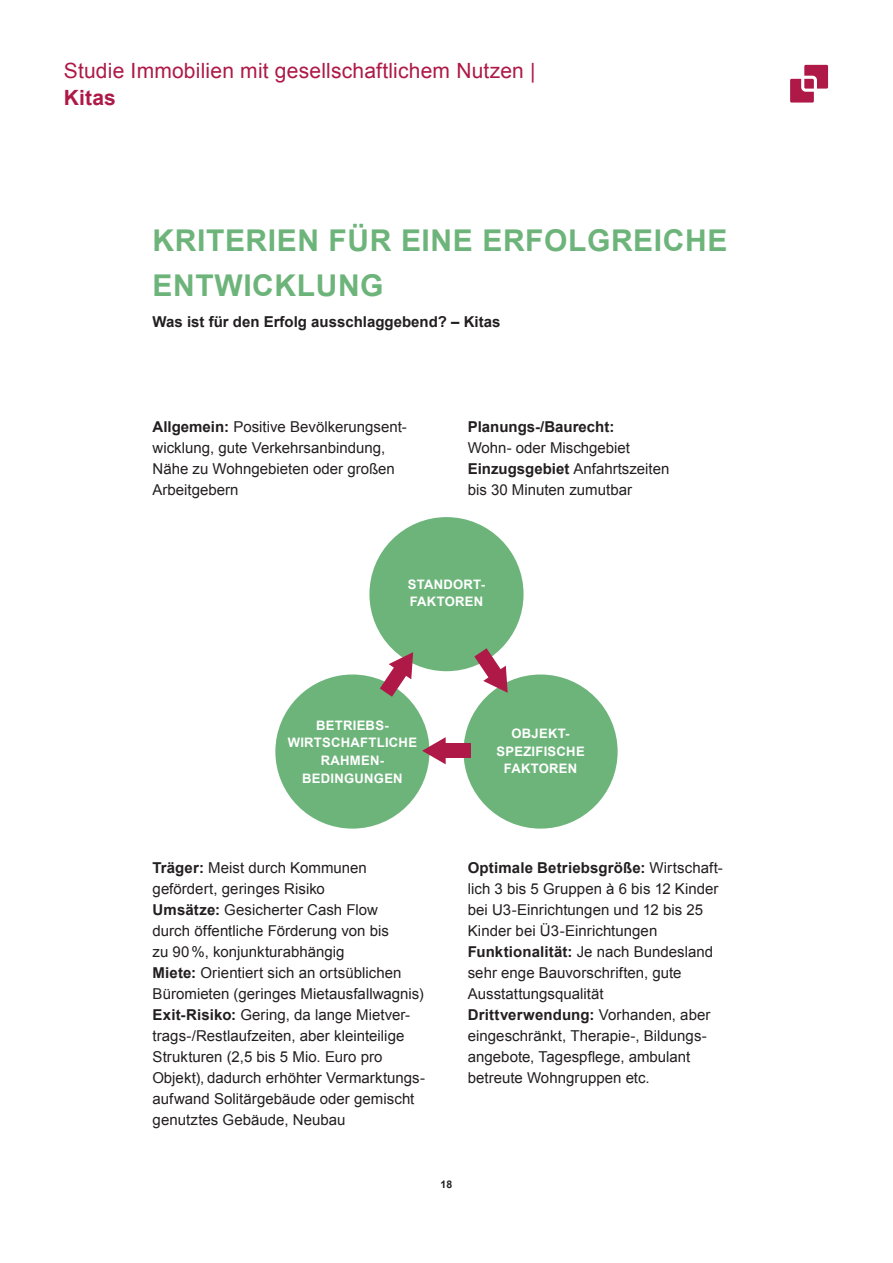
<style>
.page{position:relative;width:893px;height:1263px;background:#fff}
.page>*{position:absolute;margin:0;border:0;box-sizing:border-box;transform-origin:0 0}
.subline{font:700 30px/45px "Arial";letter-spacing:.02em;color:#6db47a}
.t1{font:21px "Arial";letter-spacing:.01em;color:#ae1947}
.Headline_22{font:700 21px "Arial";letter-spacing:.01em;color:#ae1947}
.Copy_2{font:15px/21px "Arial";color:#231f20}
.Copy_2-2{font:700 15px "Arial";color:#231f20}
.subline-2{font:700 13.05px/17.9px "Arial";letter-spacing:.02em;color:#fff;text-align:center}
.t2{font:700 10.5px "Arial";color:#231f20}
.s1{font-weight:700}
</style>
<div class="page">
<svg style="left:790px;top:65px;width:38px;height:38px"></svg>
<div style="left:463px;top:674px;width:155px;height:155px;background:#6db47a;border-radius:50%"></div>
<div style="left:275px;top:674px;width:154px;height:155px;background:#6db47a;border-radius:50%"></div>
<div style="left:369px;top:517px;width:155px;height:154px;background:#6db47a;border-radius:50%"></div>
<svg style="left:474px;top:648px;width:34px;height:45px"></svg>
<svg style="left:422px;top:737px;width:24px;height:27px"></svg>
<div style="left:436px;top:743px;width:35px;height:15px;background:#ae1947"></div>
<svg style="left:380px;top:652px;width:33px;height:45px"></svg>
<h2 class="t1" style="left:64px;top:57px;width:473px">Studie Immobilien mit gesellschaftlichem Nutzen |</h2>
<p class="Headline_22" style="left:64px;top:83px;width:54px">Kitas</p>
<p class="subline" style="left:153px;top:219px;width:576px">KRITERIEN FÜR EINE ERFOLGREICHE<br>ENTWICKLUNG</p>
<p class="Copy_2-2" style="left:153px;top:312px;width:349px">Was ist für den Erfolg ausschlaggebend? – Kitas</p>
<p class="Copy_2" style="left:153px;top:416px;width:256px"><span class="s1">Allgemein:</span> Positive Bevölkerungsent&shy;wicklung, gute Verkehrsanbindung,<br>Nähe zu Wohngebieten oder großen<br>Arbeitgebern</p>
<p class="Copy_2" style="left:468px;top:416px;width:164px"><span class="s1">Planungs-/Baurecht:<br></span>Wohn- oder Mischgebiet</p>
<p class="Copy_2" style="left:468px;top:458px;width:203px"><span class="s1">Einzugsgebiet</span> Anfahrtszeiten bis 30 Minuten zumutbar</p>
<p class="subline-2" style="left:408px;top:575px;width:79px">STANDORT-</p>
<p class="subline-2" style="left:410px;top:593px;width:75px">FAKTOREN</p>
<p class="subline-2" style="left:288px;top:716px;width:131px">BETRIEBS-<br>WIRTSCHAFTLICHE</p>
<p class="subline-2" style="left:321px;top:752px;width:65px">RAHMEN-</p>
<p class="subline-2" style="left:302px;top:770px;width:102px">BEDINGUNGEN</p>
<p class="subline-2" style="left:511px;top:724px;width:60px">OBJEKT-</p>
<p class="subline-2" style="left:496px;top:742px;width:90px">SPEZIFISCHE</p>
<p class="subline-2" style="left:504px;top:760px;width:75px">FAKTOREN</p>
<p class="Copy_2" style="left:153px;top:857px;width:216px"><span class="s1">Träger:</span> Meist durch Kommunen gefördert, geringes Risiko</p>
<p class="Copy_2" style="left:153px;top:899px;width:238px"><span class="s1">Umsätze:</span> Gesicherter Cash Flow durch öffentliche Förderung von bis zu 90%, konjunkturabhängig</p>
<p class="Copy_2" style="left:153px;top:962px;width:274px"><span class="s1">Miete:</span> Orientiert sich an ortsüblichen Büromieten (geringes Mietausfallwagnis)<br><span class="s1">Exit-Risiko:</span> Gering, da lange Mietver&shy;trags-/Restlaufzeiten, aber kleinteilige Strukturen (2,5 bis 5 Mio. Euro pro Objekt), dadurch erhöhter Vermarktungs&shy;aufwand Solitärgebäude oder gemischt genutztes Gebäude, Neubau</p>
<p class="Copy_2" style="left:468px;top:857px;width:257px"><span class="s1">Optimale Betriebsgröße:</span> Wirtschaft&shy;lich 3 bis 5 Gruppen à 6 bis 12 Kinder bei U3-Einrichtungen und 12 bis 25<br>Kinder bei Ü3-Einrichtungen</p>
<p class="Copy_2" style="left:468px;top:941px;width:247px"><span class="s1">Funktionalität:</span> Je nach Bundesland sehr enge Bauvorschriften, gute<br>Ausstattungsqualität</p>
<p class="Copy_2" style="left:468px;top:1004px;width:244px"><span class="s1">Drittverwendung:</span> Vorhanden, aber eingeschränkt, Therapie-, Bildungs&shy;angebote, Tagespflege, ambulant betreute Wohngruppen etc.</p>
<p class="t2" style="left:441px;top:1177px;width:13px">18</p>
</div>
